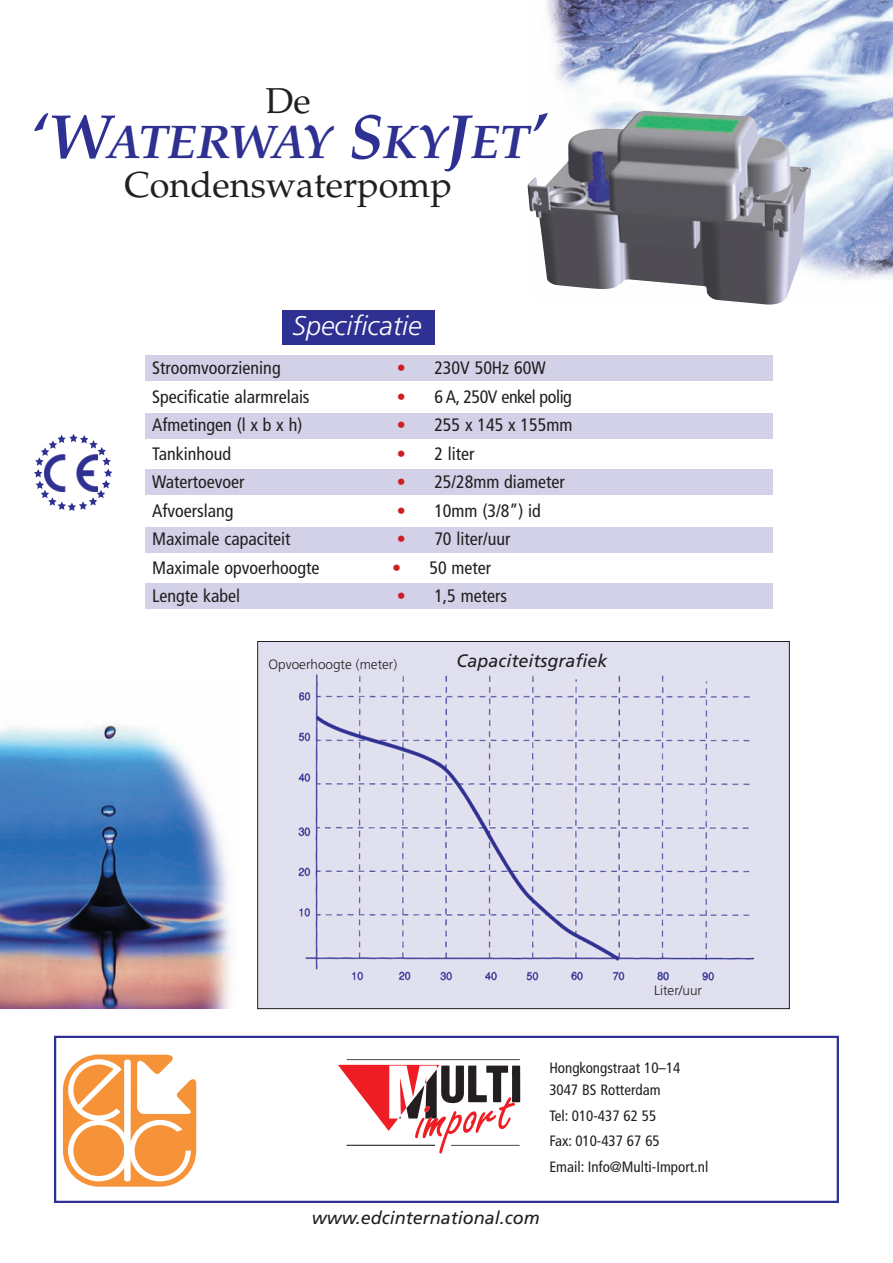
<style>
.page{position:relative;width:893px;height:1263px;background:#fff}
.page>*{position:absolute;margin:0;border:0;box-sizing:border-box;transform-origin:0 0}
.t1{font:italic 700 47.25px "Palatino";letter-spacing:-.03em;color:#2e3092}
.t2{font:36px "Palatino";color:#231f20}
.t3{font:italic 300 27px "Frutiger";color:#fff}
.t4{font:condensed 18px "Frutiger";color:#231f20}
.t5{font:italic 18px "Frutiger";color:#231f20}
.t6{font:condensed 18px "Frutiger";letter-spacing:-.025em;color:#231f20}
.t7{font:condensed 15px/25.5px "Frutiger";color:#231f20}
.t8{font:300 13.5px "Frutiger";color:#231f20}
.s1{font-size:63px}
.s2{color:#cd1e24}
</style>
<div class="page">
<img style="left:0;top:723px;width:231px;height:285px">
<img style="left:547px;top:0;width:346px;height:280px">
<div style="left:54px;top:1036px;width:785px;height:167px;border:2px solid #2e3092"></div>
<div style="left:258px;top:641px;width:531px;height:368px;background:#e0dfef"></div>
<img style="left:298px;top:675px;width:456px;height:306px">
<svg style="left:34px;top:434px;width:78px;height:77px"></svg>
<img style="left:527px;top:111px;width:284px;height:194px">
<svg style="left:63px;top:1054px;width:133px;height:133px"></svg>
<div style="left:282px;top:310px;width:152px;height:35px;background:#2e3092"></div>
<div style="left:145px;top:355px;width:628px;height:26px;background:#d3d1e8"></div>
<div style="left:145px;top:413px;width:628px;height:26px;background:#d3d1e8"></div>
<div style="left:145px;top:469px;width:628px;height:26px;background:#d3d1e8"></div>
<div style="left:145px;top:527px;width:628px;height:26px;background:#d3d1e8"></div>
<div style="left:145px;top:583px;width:628px;height:26px;background:#d3d1e8"></div>
<img style="left:338px;top:1059px;width:183px;height:95px">
<h2 class="t2" style="left:266px;top:87px;width:47px">De</h2>
<h1 class="t1" style="left:30px;top:124px;width:518px"><span class="s1">‘W</span>ATERWAY <span class="s1">S</span>KY<span class="s1">J</span>ET<span class="s1">’</span></h1>
<h2 class="t2" style="left:124px;top:171px;width:329px">Condenswaterpomp</h2>
<h3 class="t3" style="left:293px;top:315px;width:130px">Specificatie</h3>
<p class="t4" style="left:152px;top:361px;width:130px">Stroomvoorziening</p>
<p class="t4" style="left:397px;top:361px;width:150px"><span class="s2">•</span> 230V 50Hz 60W</p>
<p class="t4" style="left:152px;top:389px;width:159px">Specificatie alarmrelais</p>
<p class="t6" style="left:397px;top:389px;width:177px"><span class="s2">•</span> 6 A, 250V enkel polig</p>
<p class="t4" style="left:152px;top:418px;width:152px">Afmetingen (l x b x h)</p>
<p class="t4" style="left:397px;top:418px;width:177px"><span class="s2">•</span> 255 x 145 x 155mm</p>
<p class="t4" style="left:152px;top:446px;width:81px">Tankinhoud</p>
<p class="t4" style="left:397px;top:446px;width:79px"><span class="s2">•</span> 2 liter</p>
<p class="t4" style="left:152px;top:475px;width:94px">Watertoevoer</p>
<p class="t4" style="left:397px;top:475px;width:170px"><span class="s2">•</span> 25/28mm diameter</p>
<p class="t4" style="left:152px;top:503px;width:83px">Afvoerslang</p>
<p class="t4" style="left:397px;top:503px;width:145px"><span class="s2">•</span> 10mm (3/8”) id</p>
<p class="t4" style="left:152px;top:532px;width:140px">Maximale capaciteit</p>
<p class="t4" style="left:397px;top:532px;width:115px"><span class="s2">•</span> 70 liter/uur</p>
<p class="t4" style="left:152px;top:560px;width:169px">Maximale opvoerhoogte</p>
<p class="t4" style="left:392px;top:560px;width:101px"><span class="s2">•</span> 50 meter</p>
<p class="t4" style="left:152px;top:589px;width:89px">Lengte kabel</p>
<p class="t4" style="left:397px;top:589px;width:112px"><span class="s2">•</span> 1,5 meters</p>
<p class="t8" style="left:269px;top:659px;width:130px">Opvoerhoogte (meter)</p>
<p class="t5" style="left:456px;top:654px;width:153px">Capaciteitsgrafiek</p>
<p class="t8" style="left:654px;top:985px;width:49px">Liter/uur</p>
<p class="t7" style="left:549px;top:1057px;width:133px;line-height:22.5px">Hongkongstraat 10–14<br>3047 BS Rotterdam</p>
<p class="t7" style="left:549px;top:1104px;width:161px">Tel: 010-437 62 55<br>Fax: 010-437 67 65<br>Email: Info@Multi-Import.nl</p>
<p class="t5" style="left:312px;top:1210px;width:230px">www.edcinternational.com</p>
</div>
